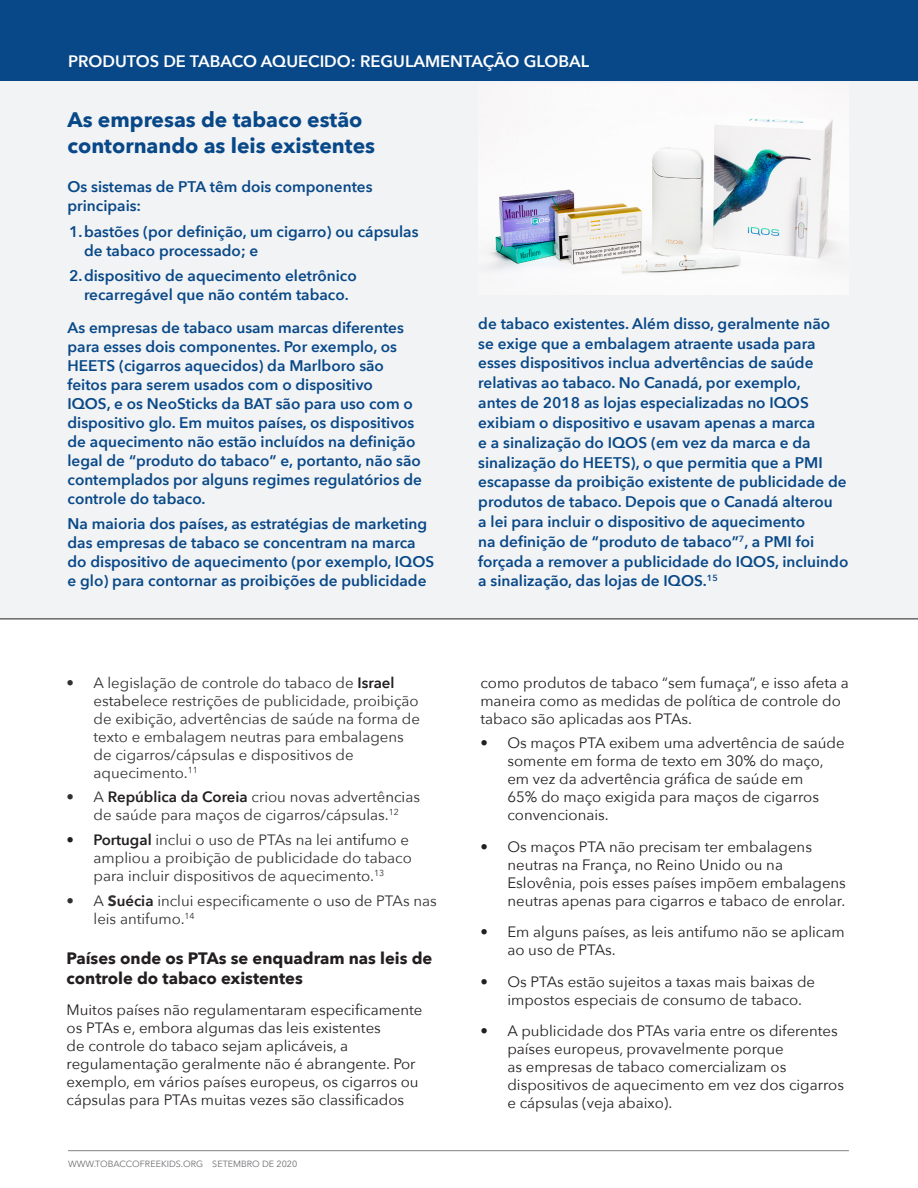
<style>
.page{position:relative;width:918px;height:1188px;background:#fff}
.page>*{position:absolute;margin:0;border:0;box-sizing:border-box;transform-origin:0 0}
.t1{font:700 21px/25.8px "Avenir Next";color:#084888}
.t2{font:700 16.5px/19.8px "Avenir Next";color:#231f20}
.t3{font:600 16.5px "Avenir Next";color:#fff}
.t4{font:600 15.3px/19px "Avenir Next";color:#084888}
.t5{font:15px/18px "Avenir Next";color:#231f20}
.t6{font:15px/18px "Avenir Next";color:#312f30}
.t7{font:9px "Avenir Next";color:#6c6d70}
.s1{font-weight:600;color:#231f20}
.s2{color:#231f20}
.s3{font-weight:700}
</style>
<div class="page">
<hr style="left:68px;top:1150px;width:781px;height:1px;background:#808285">
<div style="left:0;top:0;width:918px;height:81px;background:#084888"></div>
<div style="left:0;top:81px;width:918px;height:538px;background:#f2f3f4"></div>
<img style="left:492px;top:101px;width:341px;height:172px">
<hr style="left:0;top:619px;width:918px;height:1px;background:#231f20">
<p class="t3" style="left:68px;top:47px;width:523px">PRODUTOS DE TABACO AQUECIDO: REGULAMENTAÇÃO GLOBAL</p>
<p class="t1" style="left:68px;top:106px;width:309px">As empresas de tabaco estão contornando as leis existentes</p>
<p class="t4" style="left:68px;top:177px;width:307px">Os sistemas de PTA têm dois componentes principais:</p>
<p class="t4" style="left:84px;top:221px;width:336px;text-indent:-15px">1.bastões (por definição, um cigarro) ou cápsulas de tabaco processado; e</p>
<p class="t4" style="left:69px;top:266px;width:289px;text-align:center">2.dispositivo de aquecimento eletrônico recarregável que não contém tabaco.</p>
<p class="t4" style="left:68px;top:318px;width:356px">As empresas de tabaco usam marcas diferentes para esses dois componentes. Por exemplo, os HEETS (cigarros aquecidos) da Marlboro são feitos para serem usados com o dispositivo<br>IQOS, e os NeoSticks da BAT são para uso com o dispositivo glo. Em muitos países, os dispositivos de aquecimento não estão incluídos na definição legal de “produto do tabaco” e, portanto, não são contemplados por alguns regimes regulatórios de controle do tabaco.</p>
<p class="t4" style="left:68px;top:514px;width:368px">Na maioria dos países, as estratégias de marketing das empresas de tabaco se concentram na marca do dispositivo de aquecimento (por exemplo, IQOS e glo) para contornar as proibições de publicidade</p>
<p class="t6" style="left:94px;top:673px;width:328px;text-indent:-27px">• A legislação de controle do tabaco de <span class="s1">Israel </span>es<span class="s2">tabe</span>lece restrições de publicidade, proibição de exibição, advertências de saúde na forma de texto e embalagem neutras para embalagens de cigarros/cápsulas e dispositivos de aquecimento.<sup>11</sup></p>
<p class="t6" style="left:67px;top:788px;width:355px;text-align:center">• A <span class="s1">República da Coreia</span> criou novas advertê<span class="s2">nci</span>as de saúde para maços de cigarros/cápsulas.<sup>12</sup></p>
<p class="t6" style="left:94px;top:830px;width:320px;text-indent:-27px"><span class="s1">• Portugal</span> inclui o uso de PTAs na lei a<span class="s2">ntifu</span>mo e ampliou a proibição de publicidade do tabaco para incluir dispositivos de aquecimento.<sup>13</sup></p>
<p class="t6" style="left:94px;top:891px;width:345px;text-indent:-27px">• A <span class="s3">S</span><span class="s1">uécia</span> inclui especificamente o us<span class="s2">o d</span>e PTAs nas leis antifumo.<sup>14</sup></p>
<p class="t2" style="left:67px;top:948px;width:367px">Países onde os PTAs se enquadram nas leis de controle do tabaco existentes</p>
<p class="t5" style="left:67px;top:1000px;width:358px">Muitos países não regulamentaram especificamente os PTAs e, embora algumas das leis existentes<br>de controle do tabaco sejam aplicáveis, a regulamentação geralmente não é abrangente. Por exemplo, em vários países europeus, os cigarros ou cápsulas para PTAs muitas vezes são classificados</p>
<p class="t7" style="left:68px;top:1156px;width:231px">WWW.TOBACCOFREEKIDS.ORG SETEMBRO DE 2020</p>
<p class="t4" style="left:478px;top:313px;width:372px;line-height:19.8px">de tabaco existentes. Além disso, geralmente não se exige que a embalagem atraente usada para esses dispositivos inclua advertências de saúde relativas ao tabaco. No Canadá, por exemplo,<br>antes de 2018 as lojas especializadas no IQOS exibiam o dispositivo e usavam apenas a marca<br>e a sinalização do IQOS (em vez da marca e da sinalização do HEETS), o que permitia que a PMI escapasse da proibição existente de publicidade de produtos de tabaco. Depois que o Canadá alterou<br>a lei para incluir o dispositivo de aquecimento<br>na definição de “produto de tabaco”<sup>7</sup>, a PMI foi forçada a remover a publicidade do IQOS, incluindo a sinalização, das lojas de IQOS.<sup>15</sup></p>
<p class="t5" style="left:480px;top:673px;width:370px">como produtos de tabaco “sem fumaça”, e isso afeta a maneira como as medidas de política de controle do tabaco são aplicadas aos PTAs.</p>
<p class="t5" style="left:507px;top:734px;width:339px;text-indent:-27px">• Os maços PTA exibem uma advertência de saúde somente em forma de texto em 30% do maço, em vez da advertência gráfica de saúde em<br>65% do maço exigida para maços de cigarros convencionais.</p>
<p class="t5" style="left:507px;top:837px;width:340px;text-indent:-27px">• Os maços PTA não precisam ter embalagens neutras na França, no Reino Unido ou na Eslovênia, pois esses países impõem embalagens neutras apenas para cigarros e tabaco de enrolar.</p>
<p class="t5" style="left:507px;top:923px;width:339px;text-indent:-27px">• Em alguns países, as leis antifumo não se aplicam ao uso de PTAs.</p>
<p class="t5" style="left:507px;top:972px;width:309px;text-indent:-27px">• Os PTAs estão sujeitos a taxas mais baixas de impostos especiais de consumo de tabaco.</p>
<p class="t5" style="left:507px;top:1022px;width:338px;text-indent:-27px">• A publicidade dos PTAs varia entre os diferentes países europeus, provavelmente porque<br>as empresas de tabaco comercializam os dispositivos de aquecimento em vez dos cigarros e cápsulas (veja abaixo).</p>
</div>
